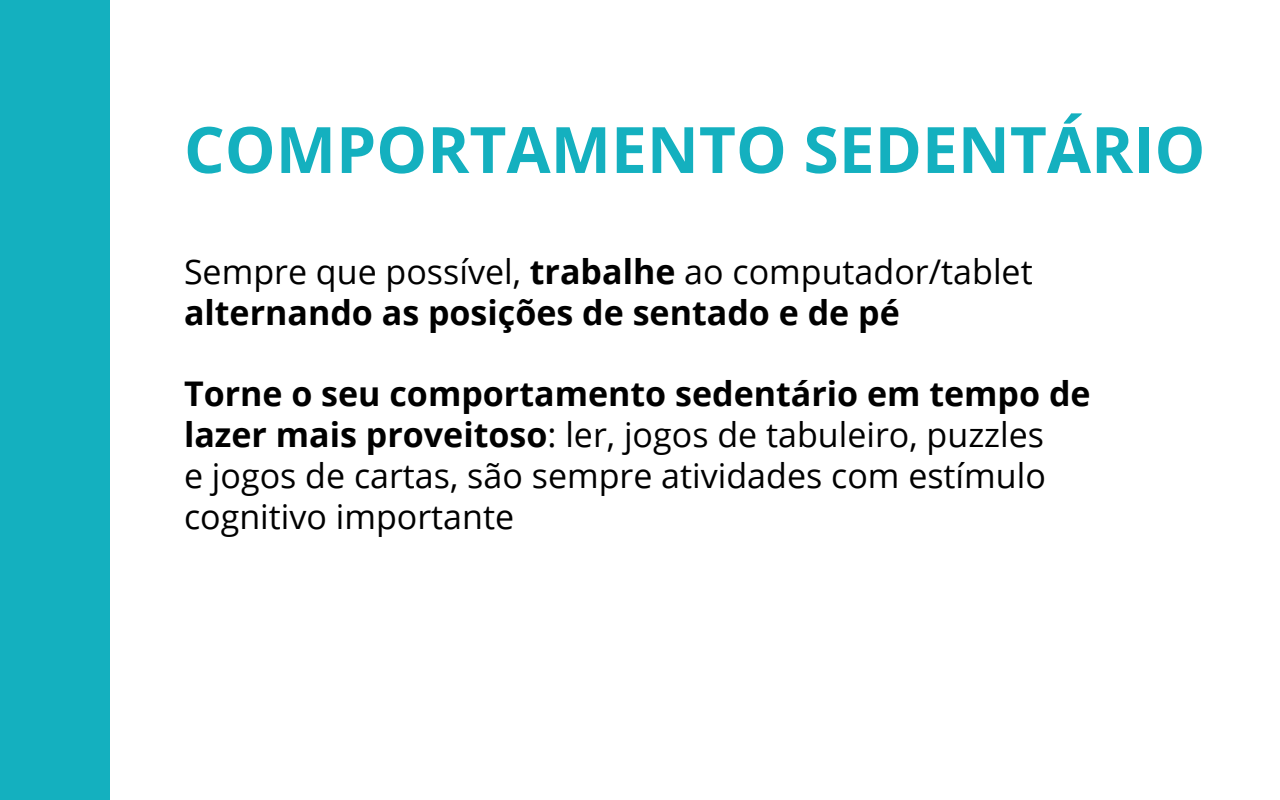
<style>
.page{position:relative;width:1280px;height:800px;background:#fff}
.page>*{position:absolute;margin:0;border:0;box-sizing:border-box;transform-origin:0 0}
.t1{font:700 64px "Open Sans";color:#14b0bf}
.t2{font:34px/40.8px "Open Sans";color:#000}
.t3{font:700 34px/40.8px "Open Sans";color:#000}
.s1{font-weight:400}
.s2{font-weight:700}
</style>
<div class="page">
<div style="left:0;top:0;width:110px;height:800px;background:#14b0bf"></div>
<h1 class="t1" style="left:184px;top:105px;width:1023px">COMPORTAMENTO SEDENTÁRIO</h1>
<p class="t3" style="left:184px;top:250px;width:850px"><span class="s1">Sempre que possível,</span> trabalhe <span class="s1">ao computador/tablet </span>alternando as posições de sentado e de pé</p>
<p class="t2" style="left:184px;top:373px;width:908px"><span class="s2">Torne o seu comportamento sedentário em tempo de lazer mais proveitoso</span>: ler, jogos de tabuleiro, puzzles<br>e jogos de cartas, são sempre atividades com estímulo cognitivo importante</p>
</div>
